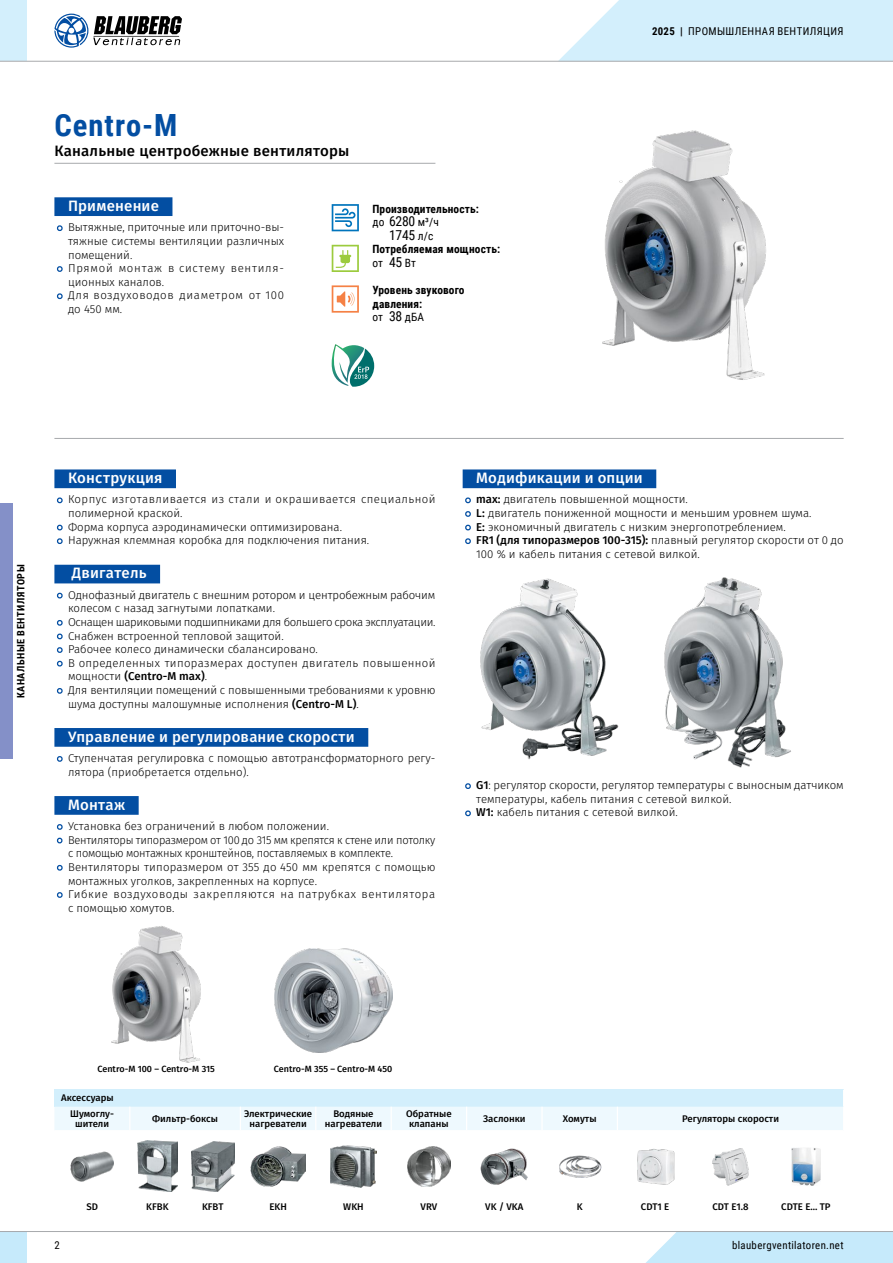
<style>
.page{position:relative;width:893px;height:1263px;background:#fff}
.page>*{position:absolute;margin:0;border:0;box-sizing:border-box;transform-origin:0 0}
.t1{font:700 30.6px "Roboto Condensed";letter-spacing:.035em;color:#034ea2}
.t2{font:500 15px "Fira Sans";letter-spacing:.01em;color:#fff}
.t3{font:500 15px "Fira Sans";letter-spacing:.015em;color:#000}
.t4{font:13.65px "Roboto Condensed";color:#000}
.t5{font:300 11.4px/13.6px "Fira Sans";color:#000}
.t6{font:700 11.4px/13.6px "Roboto Condensed";letter-spacing:.01em;color:#000}
.t7{font:10.8px "Roboto Condensed";letter-spacing:.035em;color:#000}
.t8{font:700 10.2px "Roboto Condensed";letter-spacing:.055em;color:#000}
.t9{font:500 9.6px/10.2px "Fira Sans";color:#000;text-align:center}
.t10{font:500 9px "Fira Sans";color:#000}
.s1{font-weight:400}
.s2{font-weight:400;font-size:13.65px}
.s3{font-size:11.4px}
.s4{font-weight:700}
.s5{font-weight:500}
</style>
<div class="page">
<div style="left:54px;top:469px;width:122px;height:19px;background:#034ea2"></div>
<div style="left:54px;top:565px;width:106px;height:18px;background:#034ea2"></div>
<div style="left:54px;top:728px;width:314px;height:19px;background:#034ea2"></div>
<div style="left:54px;top:796px;width:85px;height:19px;background:#034ea2"></div>
<svg style="left:56px;top:497px;width:7px;height:7px"></svg>
<svg style="left:56px;top:524px;width:7px;height:7px"></svg>
<svg style="left:56px;top:538px;width:7px;height:6px"></svg>
<svg style="left:56px;top:592px;width:7px;height:7px"></svg>
<svg style="left:56px;top:620px;width:7px;height:6px"></svg>
<svg style="left:56px;top:633px;width:7px;height:7px"></svg>
<svg style="left:57px;top:647px;width:6px;height:6px"></svg>
<svg style="left:56px;top:660px;width:7px;height:7px"></svg>
<svg style="left:56px;top:688px;width:7px;height:6px"></svg>
<svg style="left:56px;top:756px;width:7px;height:6px"></svg>
<svg style="left:57px;top:824px;width:6px;height:6px"></svg>
<svg style="left:56px;top:837px;width:7px;height:7px"></svg>
<svg style="left:56px;top:864px;width:7px;height:7px"></svg>
<svg style="left:57px;top:892px;width:6px;height:6px"></svg>
<img style="left:111px;top:926px;width:90px;height:137px">
<img style="left:274px;top:948px;width:118px;height:105px">
<div style="left:463px;top:469px;width:193px;height:19px;background:#034ea2"></div>
<svg style="left:465px;top:497px;width:6px;height:7px"></svg>
<svg style="left:465px;top:511px;width:6px;height:6px"></svg>
<svg style="left:465px;top:524px;width:6px;height:7px"></svg>
<svg style="left:465px;top:538px;width:6px;height:6px"></svg>
<svg style="left:465px;top:783px;width:6px;height:6px"></svg>
<svg style="left:465px;top:810px;width:6px;height:7px"></svg>
<img style="left:480px;top:578px;width:139px;height:182px">
<img style="left:664px;top:577px;width:127px;height:190px">
<hr style="left:54px;top:163px;width:381px;height:1px;background:#a7a9ac">
<div style="left:54px;top:197px;width:118px;height:19px;background:#034ea2"></div>
<svg style="left:56px;top:225px;width:7px;height:7px"></svg>
<svg style="left:57px;top:266px;width:6px;height:6px"></svg>
<svg style="left:56px;top:293px;width:7px;height:7px"></svg>
<hr style="left:54px;top:438px;width:790px;height:1px;background:#a7a9ac">
<img style="left:602px;top:130px;width:164px;height:250px">
<svg style="left:332px;top:204px;width:27px;height:27px"></svg>
<svg style="left:332px;top:245px;width:27px;height:27px"></svg>
<svg style="left:332px;top:285px;width:27px;height:28px"></svg>
<svg style="left:331px;top:344px;width:43px;height:43px"></svg>
<svg style="left:54px;top:1090px;width:789px;height:40px;background:#e2f4fd"></svg>
<img style="left:71px;top:1152px;width:42px;height:29px">
<img style="left:137px;top:1141px;width:41px;height:51px">
<img style="left:191px;top:1141px;width:43px;height:50px">
<img style="left:250px;top:1146px;width:56px;height:41px">
<img style="left:330px;top:1146px;width:47px;height:41px">
<img style="left:408px;top:1146px;width:42px;height:41px">
<img style="left:481px;top:1148px;width:47px;height:37px">
<img style="left:559px;top:1155px;width:42px;height:22px">
<img style="left:637px;top:1149px;width:38px;height:36px">
<img style="left:712px;top:1148px;width:37px;height:37px">
<img style="left:791px;top:1148px;width:30px;height:37px">
<div style="left:646px;top:1232px;width:247px;height:31px;background:#c6eafb"></div>
<div style="left:0;top:1231px;width:27px;height:32px;background:#c6eafb"></div>
<hr style="left:0;top:1231px;width:893px;height:1px;background:#a7a9ac">
<div style="left:0;top:0;width:27px;height:61px;background:#d3effc"></div>
<hr style="left:0;top:61px;width:893px;height:1px;background:#a7a9ac">
<svg style="left:558px;top:0;width:335px;height:62px;background:#d6effa"></svg>
<svg style="left:54px;top:14px;width:128px;height:34px"></svg>
<div style="left:0;top:504px;width:13px;height:255px;background:#8490c8"></div>
<h1 class="t1" style="left:54px;top:104px;width:124px">Centro-M</h1>
<h2 class="t3" style="left:54px;top:141px;width:296px">Канальные центробежные вентиляторы</h2>
<h2 class="t2" style="left:68px;top:195px;width:92px">Применение</h2>
<p class="t5" style="left:68px;top:221px;width:218px">Вытяжные, приточные или приточно-вы&shy;тяжные системы вентиляции различных помещений.<br>Прямой монтаж в систему вентиля&shy;ционных каналов.<br>Для воздуховодов диаметром от 100 до 450 мм.</p>
<p class="t6" style="left:372px;top:201px;width:108px">Производительность: <span class="s1">до</span> <span class="s2">6280</span> <span class="s1">м³/ч</span></p>
<p class="t4" style="left:389px;top:225px;width:46px">1745 <span class="s3">л/с</span></p>
<p class="t6" style="left:372px;top:242px;width:129px">Потребляемая мощность: <span class="s1">от</span> <span class="s2">45</span> <span class="s1">Вт</span></p>
<p class="t6" style="left:372px;top:283px;width:94px">Уровень звукового давления:<br><span class="s1">от</span> <span class="s2">38</span> <span class="s1">дБА</span></p>
<p class="t7" style="left:652px;top:23px;width:193px"><span class="s4">2025 |</span> ПРОМЫШЛЕННАЯ ВЕНТИЛЯЦИЯ</p>
<p class="t8" style="left:14px;top:698px;width:135px;rotate:-90deg">КАНАЛЬНЫЕ ВЕНТИЛЯТОРЫ</p>
<h2 class="t2" style="left:68px;top:467px;width:96px">Конструкция</h2>
<p class="t5" style="left:68px;top:493px;width:369px">Корпус изготавливается из стали и окрашивается специальной полимерной краской.<br>Форма корпуса аэродинамически оптимизирована.<br>Наружная клеммная коробка для подключения питания.</p>
<h2 class="t2" style="left:72px;top:563px;width:76px">Двигатель</h2>
<p class="t5" style="left:68px;top:589px;width:369px">Однофазный двигатель с внешним ротором и центробежным рабочим колесом с назад загнутыми лопатками.<br>Оснащен шариковыми подшипниками для большего срока эксплуатации.<br>Снабжен встроенной тепловой защитой.<br>Рабочее колесо динамически сбалансировано.<br>В определенных типоразмерах доступен двигатель повышенной мощности <span class="s5">(Centro-M max)</span>.<br>Для вентиляции помещений с повышенными требованиями к уровню шума доступны малошумные исполнения <span class="s5">(Centro-M L)</span>.</p>
<h2 class="t2" style="left:68px;top:726px;width:288px">Управление и регулирование скорости</h2>
<p class="t5" style="left:68px;top:752px;width:369px">Ступенчатая регулировка с помощью автотрансформаторного регу&shy;лятора (приобретается отдельно).</p>
<h2 class="t2" style="left:68px;top:794px;width:59px">Монтаж</h2>
<p class="t5" style="left:68px;top:820px;width:369px">Установка без ограничений в любом положении.<br>Вентиляторы типоразмером от 100 до 315 мм крепятся к стене или потолку с помощью монтажных кронштейнов, поставляемых в комплекте.<br>Вентиляторы типоразмером от 355 до 450 мм крепятся с помощью монтажных уголков, закрепленных на корпусе.<br>Гибкие воздуховоды закрепляются на патрубках вентилятора с помощью хомутов.</p>
<h2 class="t2" style="left:476px;top:467px;width:168px">Модификации и опции</h2>
<p class="t5" style="left:476px;top:493px;width:369px"><span class="s5">max:</span> двигатель повышенной мощности.<br><span class="s5">L:</span> двигатель пониженной мощности и меньшим уровнем шума.<br><span class="s5">E:</span> экономичный двигатель с низким энергопотреблением.<br><span class="s5">FR1 (для типоразмеров 100-315):</span> плавный регулятор скорости от 0 до 100 % и кабель питания с сетевой вилкой.</p>
<p class="t5" style="left:476px;top:779px;width:369px"><span class="s5">G1</span>: регулятор скорости, регулятор температуры с выносным датчиком температуры, кабель питания с сетевой вилкой.<br><span class="s5">W1:</span> кабель питания с сетевой вилкой.</p>
<p class="t10" style="left:97px;top:1063px;width:119px">Centro-M 100 – Centro-M 315</p>
<p class="t10" style="left:274px;top:1063px;width:120px">Centro-M 355 – Centro-M 450</p>
<p class="t9" style="left:61px;top:1091px;width:54px;line-height:15.3px;text-align:right">Аксессуары<br>Шумо глу-</p>
<p class="t9" style="left:75px;top:1119px;width:35px">ши тели</p>
<p class="t9" style="left:152px;top:1114px;width:67px">Фильтр-боксы</p>
<p class="t9" style="left:244px;top:1109px;width:70px">Электрические нагреватели</p>
<p class="t9" style="left:325px;top:1109px;width:59px">Водяные нагреватели</p>
<p class="t9" style="left:406px;top:1109px;width:47px">Обратные клапаны</p>
<p class="t9" style="left:483px;top:1114px;width:44px">Заслонки</p>
<p class="t9" style="left:563px;top:1114px;width:35px">Хомуты</p>
<p class="t9" style="left:682px;top:1114px;width:99px">Регуляторы скорости</p>
<p class="t9" style="left:86px;top:1202px;width:13px">SD</p>
<p class="t9" style="left:146px;top:1202px;width:24px">KFBK</p>
<p class="t9" style="left:202px;top:1202px;width:23px">KFBT</p>
<p class="t9" style="left:269px;top:1202px;width:19px">EKH</p>
<p class="t9" style="left:343px;top:1202px;width:22px">WKH</p>
<p class="t9" style="left:421px;top:1202px;width:18px">VRV</p>
<p class="t9" style="left:485px;top:1202px;width:39px">VK / VKA</p>
<p class="t9" style="left:577px;top:1202px;width:7px">K</p>
<p class="t9" style="left:641px;top:1202px;width:30px">CDT1 E</p>
<p class="t9" style="left:712px;top:1202px;width:38px">CDT E1.8</p>
<p class="t9" style="left:781px;top:1202px;width:51px">CDTE E… TP</p>
<p class="t7" style="left:54px;top:1238px;width:7px">2</p>
<p class="t7" style="left:732px;top:1238px;width:113px">blaubergventilatoren.net</p>
</div>
